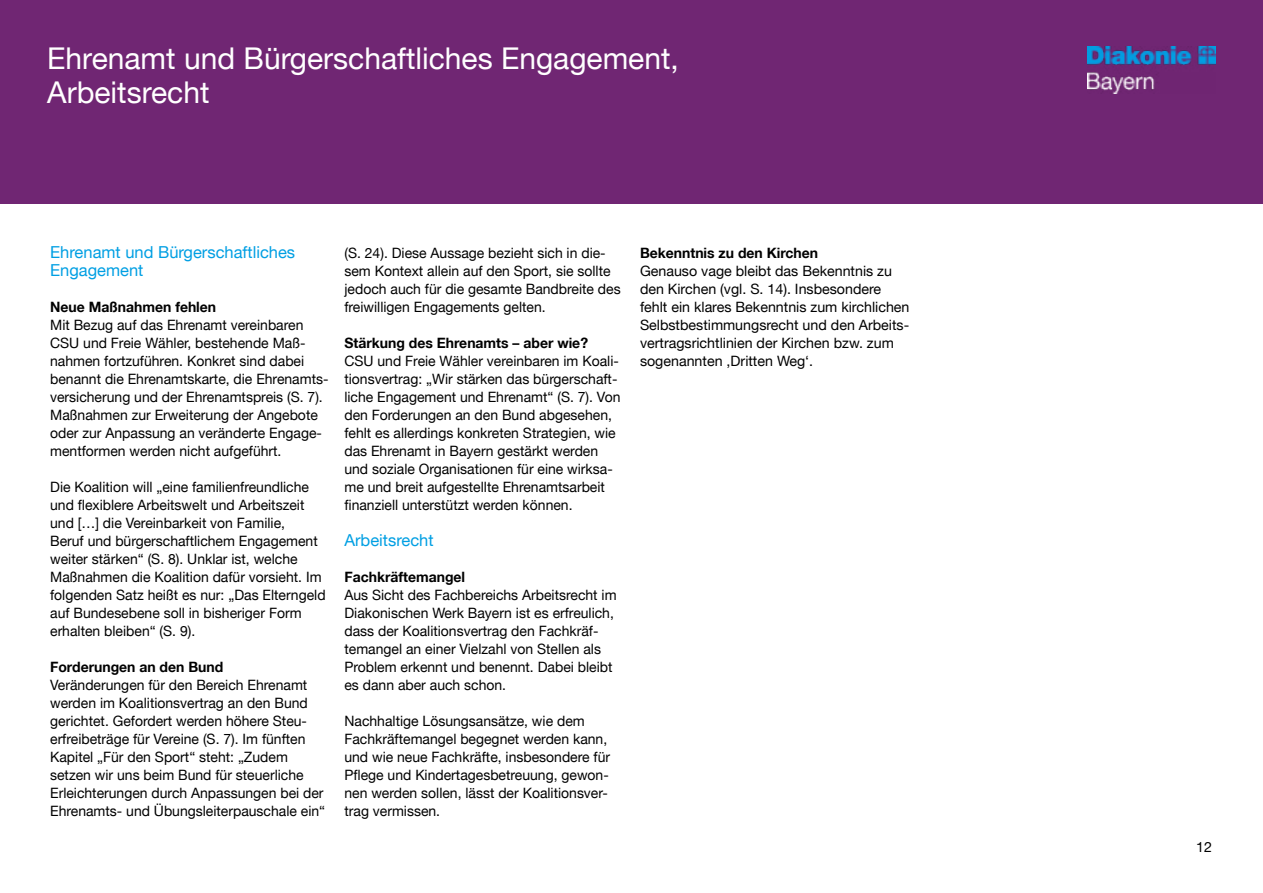
<style>
.page{position:relative;width:1263px;height:893px;background:#fff}
.page>*{position:absolute;margin:0;border:0;box-sizing:border-box;transform-origin:0 0}
.t1{font:30px/34.5px "Helvetica Neue LT";color:#fff}
.t2{font:16.5px/18px "Helvetica Neue LT";color:#009fe3}
.t3{font:14.25px/18px "Helvetica Neue LT";color:#000}
.t4{font:700 14.25px "Helvetica Neue LT";color:#000}
</style>
<div class="page">
<div style="left:0;top:0;width:1263px;height:204px;background:#702673"></div>
<img style="left:1087px;top:47px;width:128px;height:46px">
<h1 class="t1" style="left:47px;top:40px;width:633px">Ehrenamt und Bürgerschaftliches Engagement,<br>Arbeitsrecht</h1>
<p class="t2" style="left:50px;top:243px;width:246px">Ehrenamt und Bürgerschaftliches<br>Engagement</p>
<p class="t4" style="left:50px;top:298px;width:168px">Neue Maßnahmen fehlen</p>
<p class="t3" style="left:50px;top:316px;width:280px">Mit Bezug auf das Ehrenamt vereinbaren CSU und Freie Wähler, bestehende Maß&shy;nahmen fortzuführen. Konkret sind dabei benannt die Ehrenamtskarte, die Ehrenamts&shy;versicherung und der Ehrenamtspreis (S. 7).<br>Maßnahmen zur Erweiterung der Angebote oder zur Anpassung an veränderte Engage&shy;mentformen werden nicht aufgeführt.</p>
<p class="t3" style="left:50px;top:478px;width:277px">Die Koalition will „eine familienfreundliche und flexiblere Arbeitswelt und Arbeitszeit und […] die Vereinbarkeit von Familie,<br>Beruf und bürgerschaftlichem Engagement weiter stärken“ (S. 8). Unklar ist, welche Maßnahmen die Koalition dafür vorsieht. Im folgenden Satz heißt es nur: „Das Elterngeld auf Bundesebene soll in bisheriger Form erhalten bleiben“ (S. 9).</p>
<p class="t4" style="left:50px;top:658px;width:175px">Forderungen an den Bund</p>
<p class="t3" style="left:50px;top:676px;width:276px">Veränderungen für den Bereich Ehrenamt werden im Koalitionsvertrag an den Bund gerichtet. Gefordert werden höhere Steu&shy;erfreibeträge für Vereine (S. 7). Im fünften Kapitel „Für den Sport“ steht: „Zudem setzen wir uns beim Bund für steuerliche Erleichterungen durch Anpassungen bei der Ehrenamts- und Übungsleiterpauschale ein“</p>
<p class="t3" style="left:344px;top:244px;width:278px">(S. 24). Diese Aussage bezieht sich in die&shy;sem Kontext allein auf den Sport, sie sollte jedoch auch für die gesamte Bandbreite des freiwilligen Engagements gelten.</p>
<p class="t4" style="left:344px;top:334px;width:245px">Stärkung des Ehrenamts – aber wie?</p>
<p class="t3" style="left:344px;top:352px;width:278px">CSU und Freie Wähler vereinbaren im Koali&shy;tionsvertrag: „Wir stärken das bürgerschaft&shy;liche Engagement und Ehrenamt“ (S. 7). Von den Forderungen an den Bund abgesehen, fehlt es allerdings konkreten Strategien, wie das Ehrenamt in Bayern gestärkt werden und soziale Organisationen für eine wirksa&shy;me und breit aufgestellte Ehrenamtsarbeit finanziell unterstützt werden können.</p>
<p class="t2" style="left:344px;top:531px;width:91px">Arbeitsrecht</p>
<p class="t4" style="left:344px;top:568px;width:122px">Fachkräftemangel</p>
<p class="t3" style="left:344px;top:586px;width:274px">Aus Sicht des Fachbereichs Arbeitsrecht im Diakonischen Werk Bayern ist es erfreulich, dass der Koalitionsvertrag den Fachkräf&shy;temangel an einer Vielzahl von Stellen als Problem erkennt und benennt. Dabei bleibt es dann aber auch schon.</p>
<p class="t3" style="left:344px;top:712px;width:267px">Nachhaltige Lösungsansätze, wie dem Fachkräftemangel begegnet werden kann, und wie neue Fachkräfte, insbesondere für Pflege und Kindertagesbetreuung, gewon&shy;nen werden sollen, lässt der Koalitionsver&shy;trag vermissen.</p>
<p class="t4" style="left:640px;top:244px;width:180px">Bekenntnis zu den Kirchen</p>
<p class="t3" style="left:640px;top:262px;width:271px">Genauso vage bleibt das Bekenntnis zu den Kirchen (vgl. S. 14). Insbesondere fehlt ein klares Bekenntnis zum kirchlichen Selbstbestimmungsrecht und den Arbeits&shy;vertragsrichtlinien der Kirchen bzw. zum sogenannten ‚Dritten Weg‘.</p>
<p class="t3" style="left:1196px;top:838px;width:17px">12</p>
</div>
